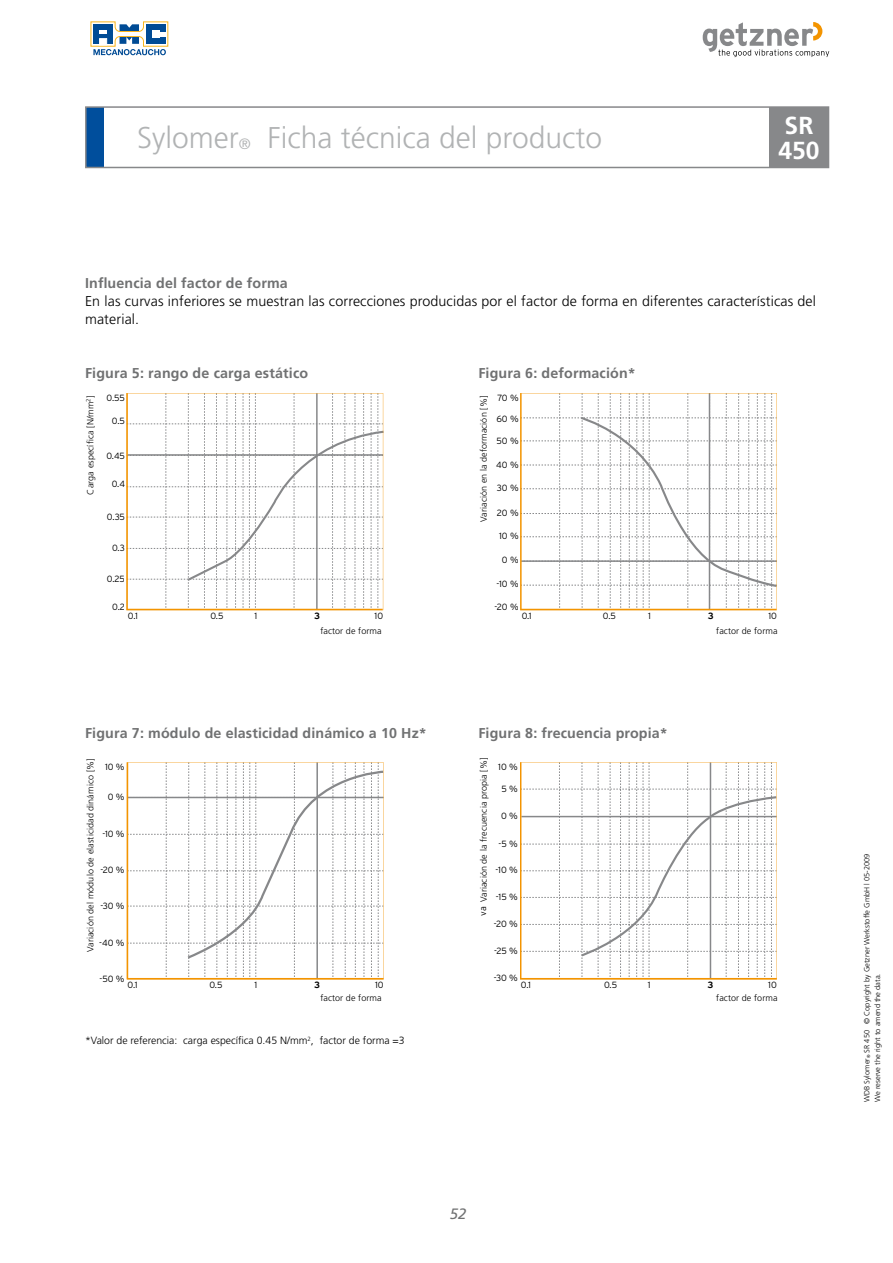
<style>
.page{position:relative;width:893px;height:1263px;background:#fff}
.page>*{position:absolute;margin:0;border:0;box-sizing:border-box;transform-origin:0 0}
.t1{font:300 30px "Frutiger";color:#b1b3b4}
.t2{font:700 24.6px/24.6px "Frutiger";color:#fff}
.t3{font:italic 15px "Frutiger";color:#707172}
.t4{font:700 14.25px "Frutiger";letter-spacing:.01em;color:#707172}
.t5{font:300 14.25px/18px "Frutiger";letter-spacing:.01em;color:#000}
.t6{font:300 10.5px "Frutiger";color:#000}
.t7{font:300 9px/12.9px "Interstate";color:#000;text-align:right}
.t8{font:300 9px "Frutiger";letter-spacing:.01em;color:#000}
.t9{font:700 9px "Interstate";color:#000}
.t10{font:300 7.5px/10.5px "Frutiger";color:#000}
.s1{font-size:15px}
.s2{font-size:4.35px}
</style>
<div class="page">
<svg style="left:90px;top:21px;width:79px;height:34px"></svg>
<div style="left:86px;top:107px;width:17px;height:60px;background:#004e9c"></div>
<div style="left:85px;top:106px;width:744px;height:62px;border:2px solid #87888a"></div>
<svg style="left:703px;top:22px;width:126px;height:35px"></svg>
<svg style="left:126px;top:393px;width:257px;height:217px"></svg>
<svg style="left:520px;top:393px;width:256px;height:217px"></svg>
<svg style="left:127px;top:762px;width:257px;height:217px"></svg>
<svg style="left:520px;top:762px;width:257px;height:217px"></svg>
<div style="left:769px;top:108px;width:59px;height:59px;background:#87888a"></div>
<h1 class="t1" style="left:137px;top:120px;width:466px">Sylomer<span class="s1">®</span> Ficha técnica del producto</h1>
<h2 class="t2" style="left:778px;top:114px;width:43px">SR<br>450</h2>
<h3 class="t4" style="left:85px;top:275px;width:204px">Influencia del factor de forma</h3>
<h3 class="t5" style="left:85px;top:292px;width:732px">En las curvas inferiores se muestran las correcciones producidas por el factor de forma en diferentes características del material.</h3>
<h3 class="t4" style="left:85px;top:365px;width:225px">Figura 5: rango de carga estático</h3>
<h3 class="t4" style="left:478px;top:365px;width:159px">Figura 6: deformación*</h3>
<p class="t7" style="left:83px;top:480px;width:88px;rotate:-90deg">specific load [N/mm<sup>2</sup>]</p>
<p class="t8" style="left:85px;top:494px;width:100px;rotate:-90deg">Carga específica [N/mm<sup>2</sup>]</p>
<p class="t7" style="left:107px;top:391px;width:20px">0.55</p>
<p class="t7" style="left:112px;top:414px;width:15px">0.5</p>
<p class="t7" style="left:106px;top:449px;width:20px">0.45</p>
<p class="t7" style="left:112px;top:477px;width:15px">0.4</p>
<p class="t7" style="left:107px;top:510px;width:20px">0.35</p>
<p class="t7" style="left:112px;top:541px;width:14px">0.3</p>
<p class="t7" style="left:107px;top:572px;width:20px">0.25</p>
<p class="t7" style="left:112px;top:600px;width:14px">0.2</p>
<p class="t7" style="left:476px;top:499px;width:108px;rotate:-90deg">variation of deflection [%]</p>
<p class="t8" style="left:478px;top:522px;width:128px;rotate:-90deg">Variación en la deformación [%]</p>
<p class="t7" style="left:497px;top:391px;width:23px">70 %</p>
<p class="t7" style="left:496px;top:412px;width:24px">60 %</p>
<p class="t7" style="left:496px;top:435px;width:24px">50 %</p>
<p class="t7" style="left:496px;top:458px;width:24px">40 %</p>
<p class="t7" style="left:497px;top:481px;width:23px">30 %</p>
<p class="t7" style="left:497px;top:506px;width:23px">20 %</p>
<p class="t7" style="left:499px;top:529px;width:21px">10 %</p>
<p class="t7" style="left:502px;top:553px;width:18px">0 %</p>
<p class="t7" style="left:496px;top:577px;width:24px">-10 %</p>
<p class="t7" style="left:494px;top:600px;width:26px">-20 %</p>
<p class="t7" style="left:128px;top:609px;width:12px">0.1</p>
<p class="t7" style="left:333px;top:609px;width:52px">10<br>shape factor</p>
<p class="t7" style="left:210px;top:609px;width:15px">0.5</p>
<p class="t7" style="left:255px;top:609px;width:4px">1</p>
<p class="t9" style="left:314px;top:610px;width:7px">3</p>
<p class="t7" style="left:522px;top:609px;width:12px">0.1</p>
<p class="t7" style="left:726px;top:609px;width:52px">10<br>shape factor</p>
<p class="t7" style="left:603px;top:609px;width:15px">0.5</p>
<p class="t7" style="left:648px;top:609px;width:4px">1</p>
<p class="t9" style="left:708px;top:610px;width:7px">3</p>
<p class="t8" style="left:320px;top:626px;width:63px">factor de forma</p>
<p class="t8" style="left:716px;top:626px;width:63px">factor de forma</p>
<h3 class="t4" style="left:85px;top:725px;width:343px">Figura 7: módulo de elasticidad dinámico a 10 Hz*</h3>
<h3 class="t4" style="left:478px;top:725px;width:191px">Figura 8: frecuencia propia*</h3>
<p class="t8" style="left:478px;top:902px;width:146px;rotate:-90deg">Variación de la frecuencia propia [%]</p>
<p class="t8" style="left:85px;top:952px;width:195px;rotate:-90deg">Variación del módulo de elasticidad dinámico [%]</p>
<p class="t7" style="left:476px;top:916px;width:155px;rotate:-90deg">variation of th natural frequency [%]</p>
<p class="t7" style="left:83px;top:964px;width:203px;rotate:-90deg">variat on of the dynamic modulus of elasticity [%]</p>
<p class="t7" style="left:498px;top:760px;width:21px">10 %</p>
<p class="t7" style="left:105px;top:760px;width:21px">10 %</p>
<p class="t7" style="left:501px;top:782px;width:18px">5 %</p>
<p class="t7" style="left:108px;top:790px;width:18px">0 %</p>
<p class="t7" style="left:501px;top:809px;width:18px">0 %</p>
<p class="t7" style="left:102px;top:827px;width:24px">-10 %</p>
<p class="t7" style="left:498px;top:837px;width:21px">-5 %</p>
<p class="t7" style="left:496px;top:863px;width:24px">-10 %</p>
<p class="t7" style="left:100px;top:864px;width:26px">-20 %</p>
<p class="t7" style="left:496px;top:890px;width:23px">-15 %</p>
<p class="t7" style="left:100px;top:899px;width:26px">-30 %</p>
<p class="t7" style="left:494px;top:917px;width:26px">-20 %</p>
<p class="t7" style="left:99px;top:936px;width:27px">-40 %</p>
<p class="t7" style="left:99px;top:972px;width:27px">-50 %</p>
<p class="t7" style="left:494px;top:944px;width:25px">-25 %</p>
<p class="t7" style="left:494px;top:971px;width:26px">-30 %</p>
<p class="t7" style="left:128px;top:978px;width:12px">0.1</p>
<p class="t7" style="left:333px;top:978px;width:52px">10<br>shape factor</p>
<p class="t7" style="left:209px;top:978px;width:15px">0.5</p>
<p class="t7" style="left:254px;top:978px;width:4px">1</p>
<p class="t9" style="left:314px;top:980px;width:7px">3</p>
<p class="t7" style="left:521px;top:978px;width:12px">0.1</p>
<p class="t7" style="left:726px;top:978px;width:52px">10<br>shape factor</p>
<p class="t7" style="left:604px;top:978px;width:15px">0.5</p>
<p class="t7" style="left:648px;top:978px;width:4px">1</p>
<p class="t9" style="left:707px;top:980px;width:7px">3</p>
<p class="t8" style="left:320px;top:992px;width:63px">factor de forma</p>
<p class="t8" style="left:716px;top:992px;width:63px">factor de forma</p>
<p class="t6" style="left:85px;top:1034px;width:321px">*Valor de referencia: carga específica 0.45 N/mm<sup>2</sup>, factor de forma =3</p>
<h3 class="t3" style="left:450px;top:1205px;width:18px">52</h3>
<p class="t10" style="left:862px;top:1102px;width:250px;rotate:-90deg">WDB Sylomer<span class="s2">®</span> SR 450 © Copyright by Getzner Werkstoffe GmbH l 05-2009<br>We reserve the right to amend the data.</p>
</div>
